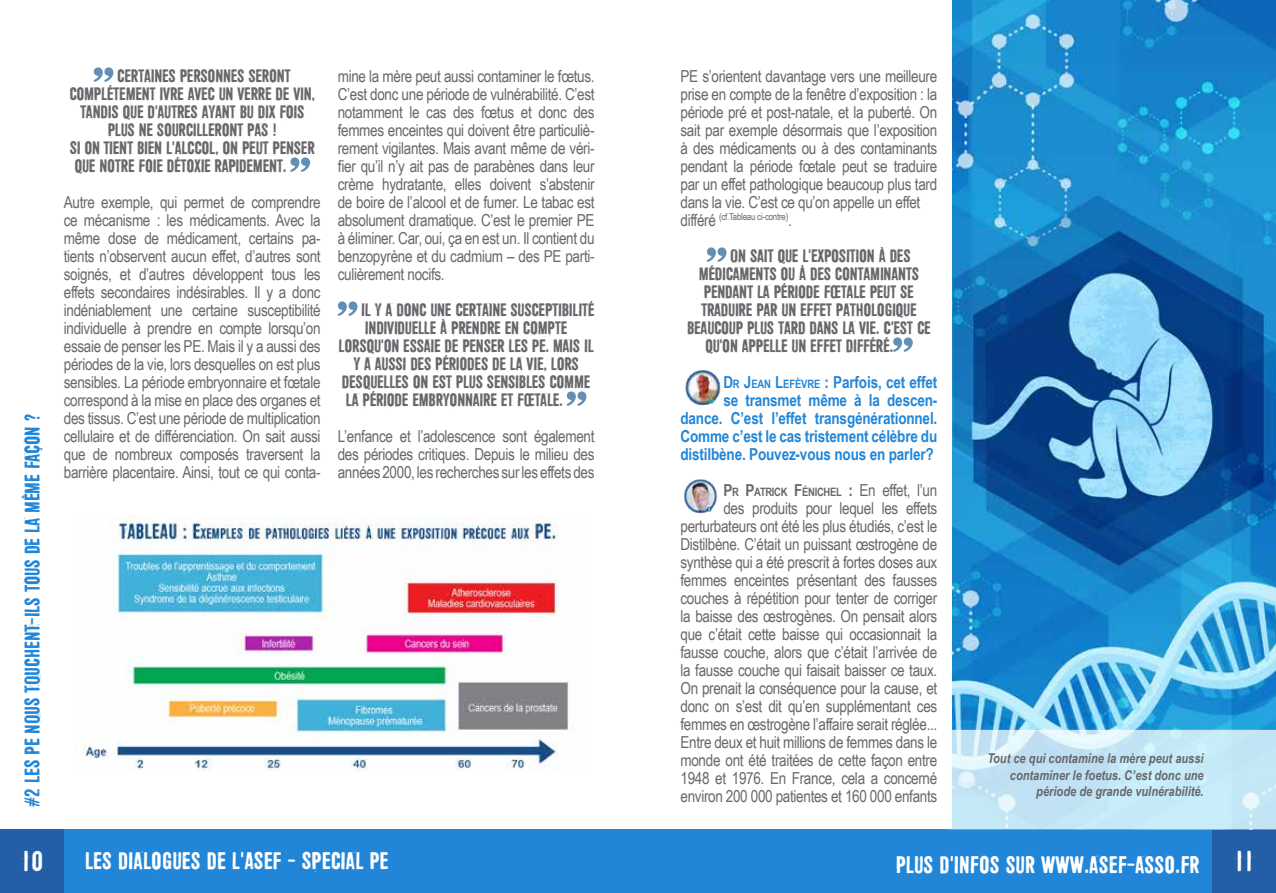
<style>
.page{position:relative;width:1276px;height:893px;background:#fff}
.page>*{position:absolute;margin:0;border:0;box-sizing:border-box;transform-origin:0 0}
.t1{font:28.5px "Shoemaker";color:#fff}
.t2{font:24px "Shoemaker";color:#fff}
.t3{font:21px "Shoemaker";letter-spacing:-.01em;color:#2286d8}
.t4{font:18px "Shoemaker";letter-spacing:-.02em;color:#68676c}
.t5{font:16.5px/18px "Arial Narrow";letter-spacing:-.02em;color:#68676c;text-align:justify}
.t6{font:700 16.5px/18px "Arial Narrow";letter-spacing:-.01em;color:#2286d8;text-align:right}
.t7{font:italic 700 13.5px/16.2px "Arial Narrow";color:#68676c;text-align:right}
.t8{font:700 11.55px "Arial Narrow";letter-spacing:-.03em;color:#68676c}
.t9{font:9.6px "Arial Narrow";letter-spacing:-.02em;color:#68676c}
.s1{font-size:16.5px}
.s2{font-style:inherit}
.s3{font-size:11.55px}
.s4{font-weight:400;font-size:16.5px}
.s5{font-size:28.5px}
</style>
<div class="page">
<div style="left:64px;top:829px;width:574px;height:64px;background:#2286d8"></div>
<div style="left:638px;top:829px;width:574px;height:64px;background:#2286d8"></div>
<div style="left:0;top:829px;width:64px;height:64px;background:#225fa7"></div>
<div style="left:1212px;top:829px;width:64px;height:64px;background:#225fa7"></div>
<svg style="left:94px;top:67px;width:19px;height:15px"></svg>
<svg style="left:290px;top:157px;width:20px;height:15px"></svg>
<svg style="left:338px;top:301px;width:19px;height:15px"></svg>
<svg style="left:567px;top:391px;width:19px;height:15px"></svg>
<svg style="left:707px;top:247px;width:19px;height:15px"></svg>
<svg style="left:893px;top:337px;width:20px;height:15px"></svg>
<img style="left:685px;top:370px;width:36px;height:35px">
<img style="left:683px;top:479px;width:35px;height:35px">
<img style="left:952px;top:0;width:324px;height:730px">
<svg style="left:952px;top:730px;width:324px;height:99px;background:#c7e8f6"></svg>
<img style="left:74px;top:516px;width:498px;height:255px">
<p class="t3" style="left:20px;top:806px;width:394px;rotate:-90deg">#2 LES PE NOUS TOUCHENT-ILS TOUS DE LA MÊME FAÇON ?</p>
<p class="t4" style="left:117px;top:65px;width:175px">CERTAINES PERSONNES SERONT</p>
<p class="t4" style="left:69px;top:83px;width:247px">COMPLÉTEMENT IVRE AVEC UN VERRE DE VIN,</p>
<p class="t4" style="left:80px;top:101px;width:226px">TANDIS QUE D'AUTRES AYANT BU DIX FOIS</p>
<p class="t4" style="left:108px;top:119px;width:171px">PLUS NE SOURCILLERONT PAS !</p>
<p class="t4" style="left:70px;top:137px;width:247px">SI ON «TIENT BIEN L'ALCCOL, ON PEUT PENSER</p>
<p class="t4" style="left:74px;top:155px;width:214px">QUE NOTRE FOIE DÉTOXIFIE RAPIDEMENT.</p>
<p class="t5" style="left:64px;top:192px;width:258px">Autre exemple, qui permet de comprendre ce mécanisme : les médicaments. Avec la même dose de médicament, certains pa&shy;tients n’observent aucun effet, d’autres sont soignés, et d’autres développent tous les effets secondaires indésirables. Il y a donc indéniablement une certaine susceptibilité individuelle à prendre en compte lorsqu’on essaie de penser les PE. Mais il y a aussi des périodes de la vie, lors desquelles on est plus sensibles. La période embryonnaire et fœtale correspond à la mise en place des organes et des tissus. C’est une période de multiplication cellulaire et de différenciation. On sait aussi que de nombreux composés traversent la barrière placentaire. Ainsi, tout ce qui conta-</p>
<p class="t5" style="left:338px;top:66px;width:258px">mine la mère peut aussi contaminer le fœtus.<br>C’est donc une période de vulnérabilité. C’est notamment le cas des fœtus et donc des femmes enceintes qui doivent être particuliè&shy;rement vigilantes. Mais avant même de véri&shy;fier qu’il n’y ait pas de parabènes dans leur crème hydratante, elles doivent s’abstenir de boire de l’alcool et de fumer. Le tabac est absolument dramatique. C’est le premier PE à éliminer. Car, oui, ça en est un. Il contient du benzopyrène et du cadmium – des PE parti&shy;culièrement nocifs.</p>
<p class="t4" style="left:361px;top:299px;width:235px">IL Y A DONC UNE CERTAINE SUSCEPTIBILITÉ</p>
<p class="t4" style="left:365px;top:317px;width:204px">INDIVIDUELLE À PRENDRE EN COMPTE</p>
<p class="t4" style="left:338px;top:335px;width:257px">LORSQU'ON ESSAIE DE PENSER LES PE. MAIS IL</p>
<p class="t4" style="left:353px;top:353px;width:227px">Y A AUSSI DES PÉRIODES DE LA VIE, LORS</p>
<p class="t4" style="left:342px;top:371px;width:250px">DESQUELLES ON EST PLUS SENSIBLES COMME</p>
<p class="t4" style="left:346px;top:389px;width:219px">LA PÉRIODE EMBRYONNAIRE ET FŒTALE.</p>
<p class="t5" style="left:338px;top:426px;width:258px">L’enfance et l’adolescence sont également des périodes critiques. Depuis le milieu des années 2000, les recherches sur les effets des</p>
<p class="t5" style="left:680px;top:66px;width:258px">PE s’orientent davantage vers une meilleure prise en compte de la fenêtre d’exposition : la période pré et post-natale, et la puberté. On sait par exemple désormais que l’exposition à des médicaments ou à des contaminants pendant la période fœtale peut se traduire par un effet pathologique beaucoup plus tard dans la vie. C’est ce qu’on appelle un effet</p>
<p class="t9" style="left:680px;top:210px;width:113px"><span class="s1">différé</span> (cf.Tableau ci-contre)<span class="s1">.</span></p>
<p class="t4" style="left:730px;top:245px;width:182px">ON SAIT QUE L'EXPOSITION À DES</p>
<p class="t4" style="left:698px;top:263px;width:222px">MÉDICAMENTS OU À DES CONTAMINANTS</p>
<p class="t4" style="left:704px;top:281px;width:211px">PENDANT LA PÉRIODE FŒTALE PEUT SE</p>
<p class="t4" style="left:701px;top:299px;width:217px">TRADUIRE PAR UN EFFET PATHOLOGIQUE</p>
<p class="t4" style="left:687px;top:317px;width:245px">BEAUCOUP PLUS TARD DANS LA VIE. C'EST CE</p>
<p class="t4" style="left:705px;top:335px;width:190px">QU'ON APPELLE UN EFFET DIFFÉRÉ.</p>
<p class="t6" style="left:680px;top:372px;width:258px"><span class="s2">D</span><span class="s3">R</span> <span class="s2">J</span><span class="s3">EAN</span> <span class="s2">L</span><span class="s3">EFÈVRE</span> : Parfois, cet effet<br>se transmet même à la descen&shy;dance. C’est l’effet transgénérationnel.<br>Comme c’est le cas tristement célèbre du distilbène. Pouvez-vous nous en parler?</p>
<p class="t8" style="left:723px;top:483px;width:215px"><span class="s1">P</span>R <span class="s1">P</span>ATRICK <span class="s1">F</span>ÉNICHEL <span class="s1">:</span> <span class="s4">En effet, l’un</span></p>
<p class="t5" style="left:680px;top:498px;width:258px;text-indent:43px">des produits pour lequel les effets perturbateurs ont été les plus étudiés, c’est le Distilbène. C’était un puissant œstrogène de synthèse qui a été prescrit à fortes doses aux femmes enceintes présentant des fausses couches à répétition pour tenter de corriger la baisse des œstrogènes. On pensait alors que c’était cette baisse qui occasionnait la fausse couche, alors que c’était l’arrivée de la fausse couche qui faisait baisser ce taux.<br>On prenait la conséquence pour la cause, et donc on s’est dit qu’en supplémentant ces femmes en œstrogène l’affaire serait réglée...<br>Entre deux et huit millions de femmes dans le monde ont été traitées de cette façon entre 1948 et 1976. En France, cela a concerné</p>
<p class="t5" style="left:680px;top:786px;width:258px">environ 200 000 patientes et 160 000 enfants</p>
<p class="t7" style="left:987px;top:750px;width:218px">Tout ce qui contamine la mère peut aussi contaminer le foetus. C’est donc une période de grande vulnérabilité.</p>
<h1 class="t1" style="left:21px;top:845px;width:23px">10</h1>
<h2 class="t2" style="left:85px;top:847px;width:305px">LES DIALOGUES DE L'ASEF - SPECIAL PE</h2>
<h2 class="t2" style="left:896px;top:851px;width:360px">PLUS D'INFOS SUR WWW.ASEF-ASSO.FR <span class="s5">11</span></h2>
</div>
